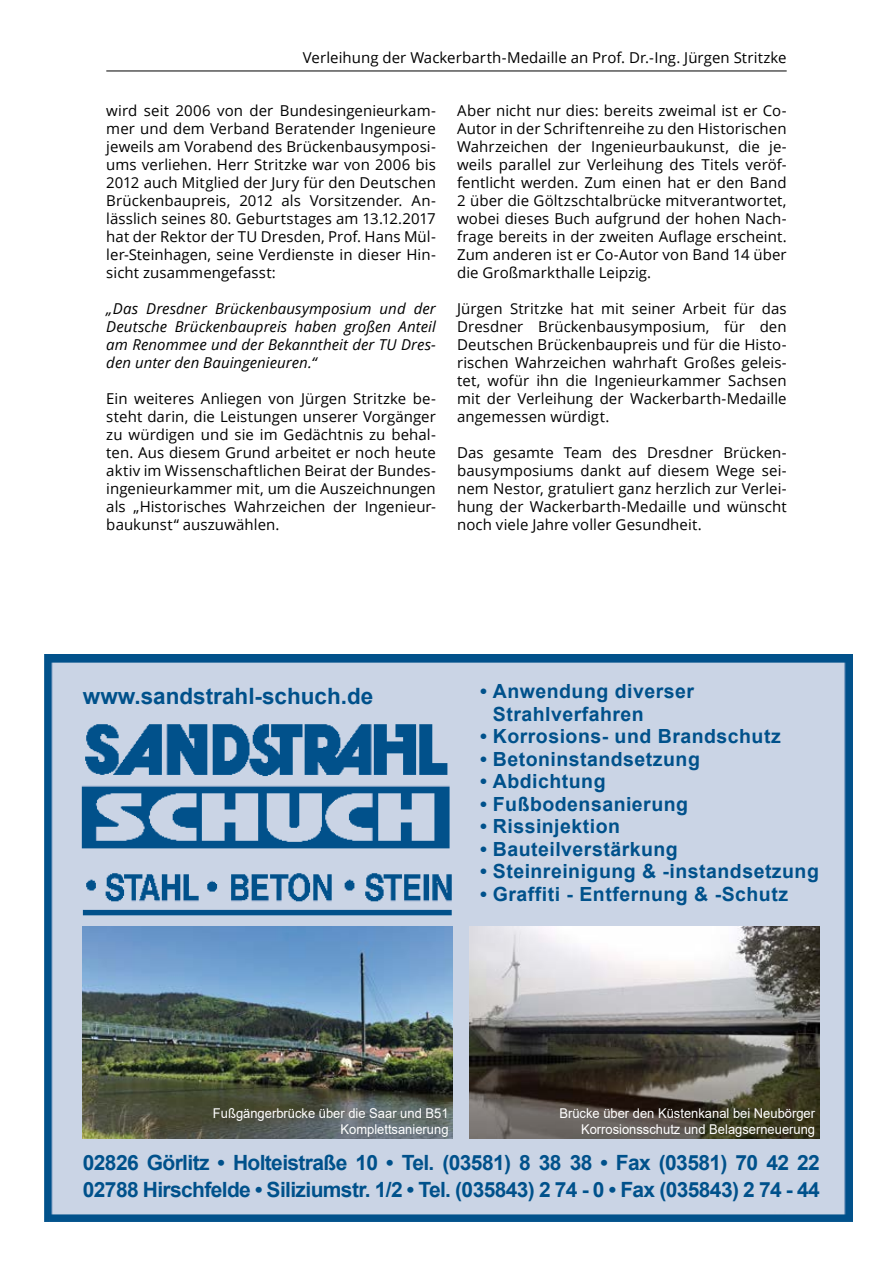
<style>
.page{position:relative;width:893px;height:1263px;background:#fff}
.page>*{position:absolute;margin:0;border:0;box-sizing:border-box;transform-origin:0 0}
.t1{font:700 22.5px "Arial";color:#00518b}
.t2{font:700 21px/27px "Arial";letter-spacing:-.03em;color:#00518b}
.t3{font:700 19.5px/22.5px "Arial";letter-spacing:.025em;color:#00518b}
.t4{font:15px/18px "Open Sans";letter-spacing:.005em;color:#000;text-align:justify}
.t5{font:italic 15px/18px "Open Sans";letter-spacing:.005em;color:#000;text-align:justify}
.t6{font:13.5px/16.2px "Arial";color:#fff;text-align:right;scale:.96 1}
</style>
<div class="page">
<hr style="left:106px;top:71px;width:681px;height:1px;background:#000">
<img style="left:45px;top:654px;width:807px;height:567px">
<img style="left:83px;top:926px;width:370px;height:212px">
<img style="left:470px;top:926px;width:350px;height:212px">
<div style="left:472px;top:684px;width:355px;height:237px;background:#cad4e5"></div>
<div style="left:83px;top:1150px;width:737px;height:60px;background:#cad4e5"></div>
<div style="left:83px;top:679px;width:367px;height:34px;background:#cad4e5"></div>
<p class="t4" style="left:303px;top:48px;width:485px">Verleihung der Wackerbarth-Medaille an Prof. Dr.-Ing. Jürgen Stritzke</p>
<p class="t4" style="left:106px;top:101px;width:331px">wird seit 2006 von der Bundesingenieurkam&shy;mer und dem Verband Beratender Ingenieure jeweils am Vorabend des Brückenbausymposi&shy;ums verliehen. Herr Stritzke war von 2006 bis 2012 auch Mitglied der Jury für den Deutschen Brückenbaupreis, 2012 als Vorsitzender. An&shy;lässlich seines 80. Geburtstages am 13.12.2017 hat der Rektor der TU Dresden, Prof. Hans Mül&shy;ler-Steinhagen, seine Verdienste in dieser Hin&shy;sicht zusammengefasst:</p>
<p class="t5" style="left:106px;top:299px;width:331px">„Das Dresdner Brückenbausymposium und der Deutsche Brückenbaupreis haben großen Anteil am Renommee und der Bekanntheit der TU Dres&shy;den unter den Bauingenieuren.“</p>
<p class="t4" style="left:106px;top:389px;width:331px">Ein weiteres Anliegen von Jürgen Stritzke be&shy;steht darin, die Leistungen unserer Vorgänger zu würdigen und sie im Gedächtnis zu behal&shy;ten. Aus diesem Grund arbeitet er noch heute aktiv im Wissenschaftlichen Beirat der Bundes&shy;ingenieurkammer mit, um die Auszeichnungen als „Historisches Wahrzeichen der Ingenieur&shy;baukunst“ auszuwählen.</p>
<p class="t4" style="left:457px;top:101px;width:331px">Aber nicht nur dies: bereits zweimal ist er Co-Autor in der Schriftenreihe zu den Historischen Wahrzeichen der Ingenieurbaukunst, die je&shy;weils parallel zur Verleihung des Titels veröf&shy;fentlicht werden. Zum einen hat er den Band 2 über die Göltzschtalbrücke mitverantwortet, wobei dieses Buch aufgrund der hohen Nach&shy;frage bereits in der zweiten Auflage erscheint.<br>Zum anderen ist er Co-Autor von Band 14 über die Großmarkthalle Leipzig.</p>
<p class="t4" style="left:457px;top:299px;width:331px">Jürgen Stritzke hat mit seiner Arbeit für das Dresdner Brückenbausymposium, für den Deutschen Brückenbaupreis und für die Histo&shy;rischen Wahrzeichen wahrhaft Großes geleis&shy;tet, wofür ihn die Ingenieurkammer Sachsen mit der Verleihung der Wackerbarth-Medaille angemessen würdigt.</p>
<p class="t4" style="left:457px;top:443px;width:331px">Das gesamte Team des Dresdner Brücken&shy;bausymposiums dankt auf diesem Wege sei&shy;nem Nestor, gratuliert ganz herzlich zur Verlei&shy;hung der Wackerbarth-Medaille und wünscht noch viele Jahre voller Gesundheit.</p>
<h1 class="t1" style="left:83px;top:680px;width:292px">www.sandstrahl-schuch.de</h1>
<h3 class="t3" style="left:493px;top:680px;width:203px;text-indent:-13px">• Anwendung diverser<br>Strahlverfahren</h3>
<h3 class="t3" style="left:480px;top:725px;width:302px">• Korrosions- und Brandschutz</h3>
<h3 class="t3" style="left:480px;top:748px;width:221px">• Betoninstandsetzung</h3>
<h3 class="t3" style="left:480px;top:770px;width:127px">• Abdichtung</h3>
<h3 class="t3" style="left:480px;top:793px;width:209px">• Fußbodensanierung</h3>
<h3 class="t3" style="left:480px;top:815px;width:141px">• Rissinjektion</h3>
<h3 class="t3" style="left:480px;top:838px;width:199px">• Bauteilverstärkung</h3>
<h3 class="t3" style="left:480px;top:860px;width:340px">• Steinreinigung &amp; -instandsetzung</h3>
<h3 class="t3" style="left:480px;top:883px;width:309px">• Graffiti - Entfernung &amp; -Schutz</h3>
<p class="t6" style="left:213px;top:1105px;width:247px">Fußgängerbrücke über die Saar und B51<br>Komplettsanierung</p>
<p class="t6" style="left:559px;top:1105px;width:268px">Brücke über den Küstenkanal bei Neubörger<br>Korrosionsschutz und Belagserneuerung</p>
<h2 class="t2" style="left:83px;top:1149px;width:738px">02826 Görlitz • Holteistraße 10 • Tel. (03581) 8 38 38 • Fax (03581) 70 42 22<br>02788 Hirschfelde • Siliziumstr. 1/2 • Tel. (035843) 2 74 - 0 • Fax (035843) 2 74 - 44</h2>
</div>
